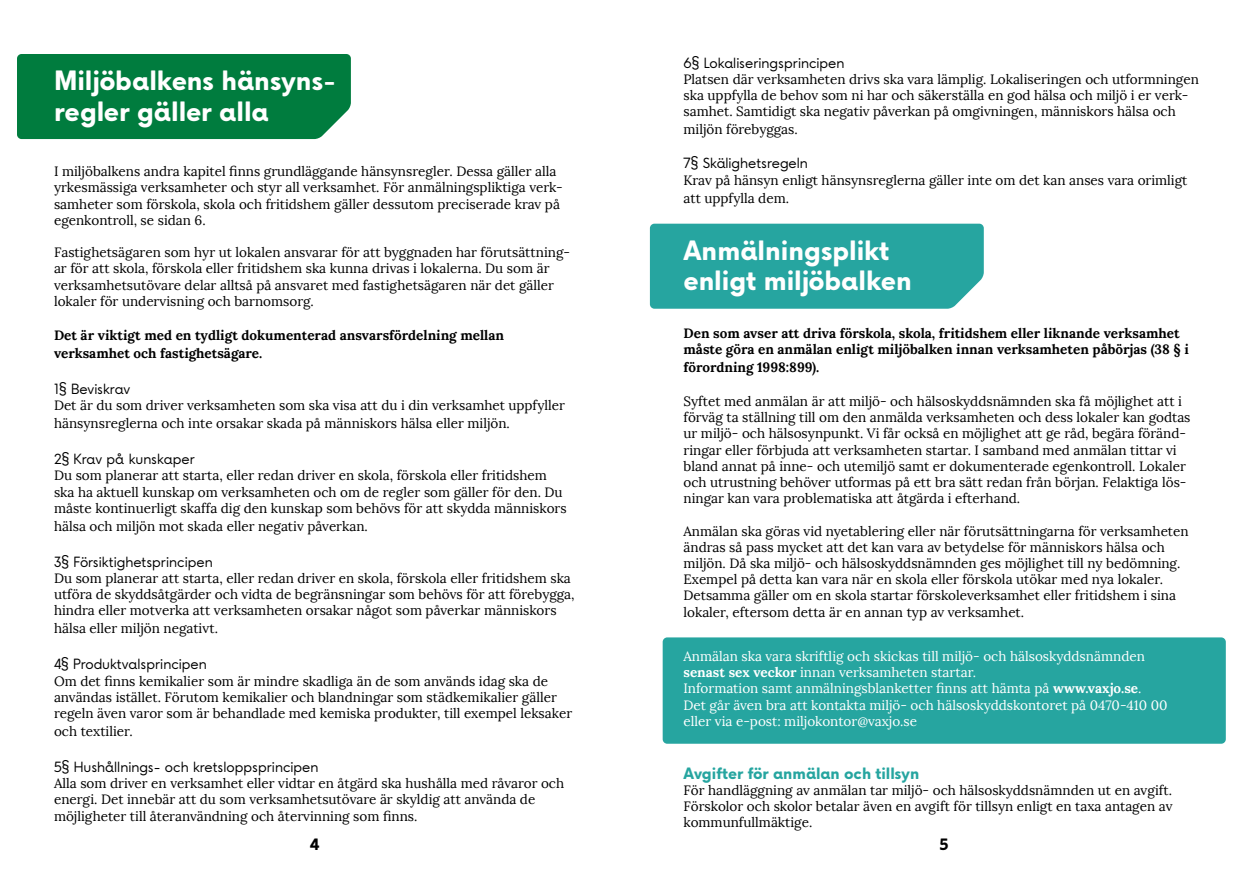
<style>
.page{position:relative;width:1259px;height:893px;background:#fff}
.page>*{position:absolute;margin:0;border:0;box-sizing:border-box;transform-origin:0 0}
.t1{font:700 25.5px/30.6px "Vaxjo Now";color:#fff}
.t2{font:700 15px "Vaxjo Now";color:#26a5a0}
.t3{font:700 15px "Vaxjo Now";color:#000}
.t4{font:13.5px/16.2px "Lora";color:#000}
.t5{font:13.5px/16.2px "Lora";color:#fff}
.t6{font:700 13.5px/18px "Lora";color:#000}
.t7{font:13.5px "Vaxjo Now";color:#000}
.s1{font-weight:700}
</style>
<div class="page">
<div style="left:662px;top:637px;width:563px;height:107px;background:#26a5a0;border-radius:5px"></div>
<div style="left:17px;top:54px;width:334px;height:85px;background:#007c3e"></div>
<div style="left:650px;top:224px;width:333px;height:85px;background:#26a5a0"></div>
<h1 class="t1" style="left:54px;top:66px;width:284px">Miljöbalkens hänsyns&shy;regler gäller alla</h1>
<p class="t4" style="left:54px;top:163px;width:510px">I miljöbalkens andra kapitel finns grundläggande hänsynsregler. Dessa gäller alla yrkesmässiga verksamheter och styr all verksamhet. För anmälningspliktiga verk&shy;samheter som förskola, skola och fritidshem gäller dessutom preciserade krav på egenkontroll, se sidan 6.</p>
<p class="t4" style="left:54px;top:244px;width:517px">Fastighetsägaren som hyr ut lokalen ansvarar för att byggnaden har förutsättning&shy;ar för att skola, förskola eller fritidshem ska kunna drivas i lokalerna. Du som är verksamhetsutövare delar alltså på ansvaret med fastighetsägaren när det gäller lokaler för undervisning och barnomsorg.</p>
<p class="t6" style="left:54px;top:326px;width:451px">Det är viktigt med en tydligt dokumenterad ansvarsfördelning mellan verksamhet och fastighetsägare.</p>
<p class="t7" style="left:54px;top:380px;width:78px">1§ Beviskrav</p>
<p class="t4" style="left:54px;top:397px;width:512px;line-height:18px">Det är du som driver verksamheten som ska visa att du i din verksamhet uppfyller hänsynsreglerna och inte orsakar skada på människors hälsa eller miljön.</p>
<p class="t7" style="left:54px;top:450px;width:142px">2§ Krav på kunskaper</p>
<p class="t4" style="left:54px;top:468px;width:514px">Du som planerar att starta, eller redan driver en skola, förskola eller fritidshem ska ha aktuell kunskap om verksamheten och om de regler som gäller för den. Du måste kontinuerligt skaffa dig den kunskap som behövs för att skydda människors</p>
<p class="t4" style="left:54px;top:518px;width:315px">hälsa och miljön mot skada eller negativ påverkan.</p>
<p class="t7" style="left:54px;top:553px;width:160px">3§ Försiktighetsprincipen</p>
<p class="t4" style="left:54px;top:570px;width:522px">Du som planerar att starta, eller redan driver en skola, förskola eller fritidshem ska utföra de skyddsåtgärder och vidta de begränsningar som behövs för att förebygga, hindra eller motverka att verksamheten orsakar något som påverkar människors</p>
<p class="t4" style="left:54px;top:621px;width:165px">hälsa eller miljön negativt.</p>
<p class="t7" style="left:54px;top:655px;width:154px">4§ Produktvalsprincipen</p>
<p class="t4" style="left:54px;top:673px;width:519px">Om det finns kemikalier som är mindre skadliga än de som används idag ska de användas istället. Förutom kemikalier och blandningar som städkemikalier gäller regeln även varor som är behandlade med kemiska produkter, till exempel leksaker</p>
<p class="t4" style="left:54px;top:723px;width:80px">och textilier.</p>
<p class="t7" style="left:54px;top:758px;width:266px">5§ Hushållnings- och kretsloppsprincipen</p>
<p class="t4" style="left:54px;top:775px;width:512px">Alla som driver en verksamhet eller vidtar en åtgärd ska hushålla med råvaror och energi. Det innebär att du som verksamhetsutövare är skyldig att använda de möjligheter till återanvändning och återvinning som finns.</p>
<p class="t7" style="left:683px;top:54px;width:163px">6§ Lokaliseringsprincipen</p>
<p class="t4" style="left:683px;top:71px;width:517px">Platsen där verksamheten drivs ska vara lämplig. Lokaliseringen och utformningen ska uppfylla de behov som ni har och säkerställa en god hälsa och miljö i er verk&shy;samhet. Samtidigt ska negativ påverkan på omgivningen, människors hälsa och</p>
<p class="t4" style="left:683px;top:121px;width:116px">miljön förebyggas.</p>
<p class="t7" style="left:683px;top:154px;width:126px">7§ Skälighetsregeln</p>
<p class="t4" style="left:683px;top:171px;width:505px;line-height:18px">Krav på hänsyn enligt hänsynsreglerna gäller inte om det kan anses vara orimligt att uppfylla dem.</p>
<h1 class="t1" style="left:683px;top:235px;width:230px">Anmälningsplikt enligt miljöbalken</h1>
<p class="t6" style="left:683px;top:325px;width:507px;line-height:16.2px">Den som avser att driva förskola, skola, fritidshem eller liknande verksamhet måste göra en anmälan enligt miljöbalken innan verksamheten påbörjas (38 § i</p>
<p class="t6" style="left:683px;top:358px;width:137px">förordning 1998:899).</p>
<p class="t4" style="left:683px;top:393px;width:508px">Syftet med anmälan är att miljö- och hälsoskyddsnämnden ska få möjlighet att i förväg ta ställning till om den anmälda verksamheten och dess lokaler kan godtas ur miljö- och hälsosynpunkt. Vi får också en möjlighet att ge råd, begära föränd&shy;ringar eller förbjuda att verksamheten startar. I samband med anmälan tittar vi bland annat på inne- och utemiljö samt er dokumenterade egenkontroll. Lokaler och utrustning behöver utformas på ett bra sätt redan från början. Felaktiga lös&shy;ningar kan vara problematiska att åtgärda i efterhand.</p>
<p class="t4" style="left:683px;top:523px;width:506px">Anmälan ska göras vid nyetablering eller när förutsättningarna för verksamheten ändras så pass mycket att det kan vara av betydelse för människors hälsa och miljön. Då ska miljö- och hälsoskyddsnämnden ges möjlighet till ny bedömning.<br>Exempel på detta kan vara när en skola eller förskola utökar med nya lokaler.<br>Detsamma gäller om en skola startar förskoleverksamhet eller fritidshem i sina lokaler, eftersom detta är en annan typ av verksamhet.</p>
<p class="t5" style="left:683px;top:648px;width:485px">Anmälan ska vara skriftlig och skickas till miljö- och hälsoskyddsnämnden <span class="s1">senast sex veckor</span> innan verksamheten startar.<br>Information samt anmälningsblanketter finns att hämta på <span class="s1">www.vaxjo.se</span>.<br>Det går även bra att kontakta miljö- och hälsoskyddskontoret på 0470-410 00 eller via e-post: miljokontor@vaxjo.se</p>
<p class="t2" style="left:683px;top:762px;width:237px">Avgifter för anmälan och tillsyn</p>
<p class="t4" style="left:683px;top:782px;width:490px;text-align:justify">För handläggning av anmälan tar miljö- och hälsoskyddsnämnden ut en avgift.<br>Förskolor och skolor betalar även en avgift för tillsyn enligt en taxa antagen av kommunfullmäktige.</p>
<p class="t3" style="left:310px;top:834px;width:11px">4</p>
<p class="t3" style="left:939px;top:834px;width:11px">5</p>
</div>
